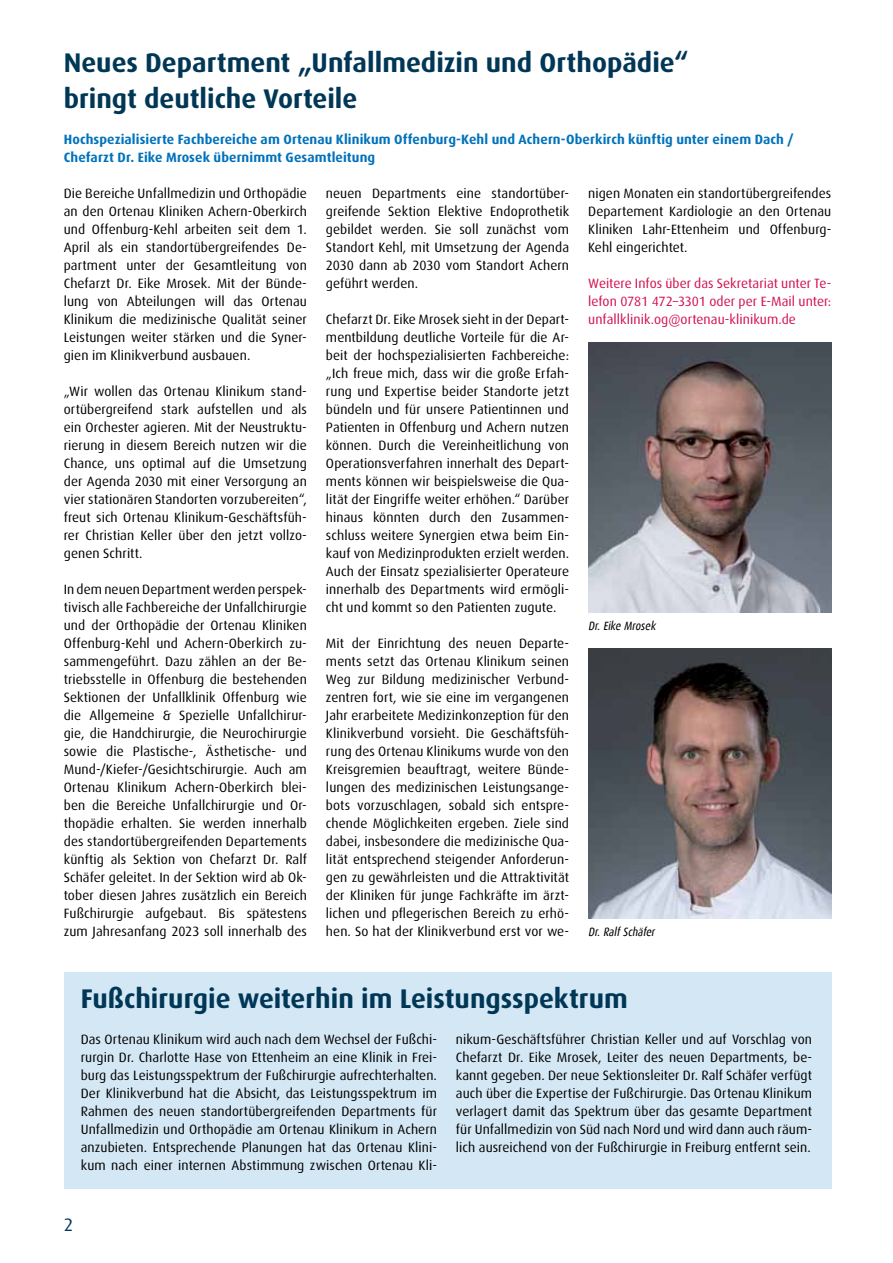
<style>
.page{position:relative;width:893px;height:1263px;background:#fff}
.page>*{position:absolute;margin:0;border:0;box-sizing:border-box;transform-origin:0 0}
.t1{font:700 27px/36px "Dax Pro";color:#003756}
.t2{font:18px "Dax Pro";color:#003756}
.t3{font:13.5px/18px "Dax Pro";letter-spacing:.005em;color:#000;text-align:justify}
.t4{font:700 13.5px/18px "Dax Pro";letter-spacing:.005em;color:#0072bc}
.t5{font:13.5px/18px "Dax Pro";letter-spacing:.005em;color:#d30f4c;text-align:justify}
.t6{font:italic 12px "Dax Condensed";color:#000}
</style>
<div class="page">
<div style="left:64px;top:972px;width:767px;height:216px;background:#d4e7f4"></div>
<img style="left:588px;top:648px;width:243px;height:270px">
<img style="left:588px;top:342px;width:243px;height:270px">
<h1 class="t1" style="left:64px;top:44px;width:626px">Neues Department „Unfallmedizin und Orthopädie“ bringt deutliche Vorteile</h1>
<p class="t4" style="left:64px;top:130px;width:731px">Hochspezialisierte Fachbereiche am Ortenau Klinikum Offenburg-Kehl und Achern-Oberkirch künftig unter einem Dach /<br>Chefarzt Dr. Eike Mrosek übernimmt Gesamtleitung</p>
<p class="t3" style="left:64px;top:184px;width:245px">Die Bereiche Unfallmedizin und Orthopädie an den Ortenau Kliniken Achern-Oberkirch und Offenburg-Kehl arbeiten seit dem 1.<br>April als ein standortübergreifendes De&shy;partment unter der Gesamtleitung von Chefarzt Dr. Eike Mrosek. Mit der Bünde&shy;lung von Abteilungen will das Ortenau Klinikum die medizinische Qualität seiner Leistungen weiter stärken und die Syner&shy;gien im Klinikverbund ausbauen.</p>
<p class="t3" style="left:64px;top:382px;width:245px">„Wir wollen das Ortenau Klinikum stand&shy;ortübergreifend stark aufstellen und als ein Orchester agieren. Mit der Neustruktu&shy;rierung in diesem Bereich nutzen wir die Chance, uns optimal auf die Umsetzung der Agenda 2030 mit einer Versorgung an vier stationären Standorten vorzubereiten“, freut sich Ortenau Klinikum-Geschäftsfüh&shy;rer Christian Keller über den jetzt vollzo&shy;genen Schritt.</p>
<p class="t3" style="left:64px;top:580px;width:245px">In dem neuen Department werden perspek&shy;tivisch alle Fachbereiche der Unfallchirurgie und der Orthopädie der Ortenau Kliniken Offenburg-Kehl und Achern-Oberkirch zu&shy;sammengeführt. Dazu zählen an der Be&shy;triebsstelle in Offenburg die bestehenden Sektionen der Unfallklinik Offenburg wie die Allgemeine &amp; Spezielle Unfallchirur&shy;gie, die Handchirurgie, die Neurochirurgie sowie die Plastische-, Ästhetische- und Mund-/Kiefer-/Gesichtschirurgie. Auch am Ortenau Klinikum Achern-Oberkirch blei&shy;ben die Bereiche Unfallchirurgie und Or&shy;thopädie erhalten. Sie werden innerhalb des standortübergreifenden Departements künftig als Sektion von Chefarzt Dr. Ralf Schäfer geleitet. In der Sektion wird ab Ok&shy;tober diesen Jahres zusätzlich ein Bereich Fußchirurgie aufgebaut. Bis spätestens zum Jahresanfang 2023 soll innerhalb des</p>
<p class="t3" style="left:326px;top:184px;width:245px">neuen Departments eine standortüber&shy;greifende Sektion Elektive Endoprothetik gebildet werden. Sie soll zunächst vom Standort Kehl, mit Umsetzung der Agenda 2030 dann ab 2030 vom Standort Achern geführt werden.</p>
<p class="t3" style="left:326px;top:310px;width:245px">Chefarzt Dr. Eike Mrosek sieht in der Depart&shy;mentbildung deutliche Vorteile für die Ar&shy;beit der hochspezialisierten Fachbereiche: „Ich freue mich, dass wir die große Erfah&shy;rung und Expertise beider Standorte jetzt bündeln und für unsere Patientinnen und Patienten in Offenburg und Achern nutzen können. Durch die Vereinheitlichung von Operationsverfahren innerhalt des Depart&shy;ments können wir beispielsweise die Qua&shy;lität der Eingriffe weiter erhöhen.“ Darüber hinaus könnten durch den Zusammen&shy;schluss weitere Synergien etwa beim Ein&shy;kauf von Medizinprodukten erzielt werden.<br>Auch der Einsatz spezialisierter Operateure innerhalb des Departments wird ermögli&shy;cht und kommt so den Patienten zugute.</p>
<p class="t3" style="left:326px;top:634px;width:245px">Mit der Einrichtung des neuen Departe&shy;ments setzt das Ortenau Klinikum seinen Weg zur Bildung medizinischer Verbund&shy;zentren fort, wie sie eine im vergangenen Jahr erarbeitete Medizinkonzeption für den Klinikverbund vorsieht. Die Geschäftsfüh&shy;rung des Ortenau Klinikums wurde von den Kreisgremien beauftragt, weitere Bünde&shy;lungen des medizinischen Leistungsange&shy;bots vorzuschlagen, sobald sich entspre&shy;chende Möglichkeiten ergeben. Ziele sind dabei, insbesondere die medizinische Qua&shy;lität entsprechend steigender Anforderun&shy;gen zu gewährleisten und die Attraktivität der Kliniken für junge Fachkräfte im ärzt&shy;lichen und pflegerischen Bereich zu erhö&shy;hen. So hat der Klinikverbund erst vor we-</p>
<p class="t3" style="left:588px;top:184px;width:245px">nigen Monaten ein standortübergreifendes Departement Kardiologie an den Ortenau Kliniken Lahr-Ettenheim und Offenburg-Kehl eingerichtet.</p>
<p class="t5" style="left:588px;top:274px;width:245px">Weitere Infos über das Sekretariat unter Te&shy;lefon 0781 472–3301 oder per E-Mail unter: unfallklinik.og@ortenau-klinikum.de</p>
<p class="t6" style="left:588px;top:619px;width:71px">Dr. Eike Mrosek</p>
<p class="t6" style="left:588px;top:925px;width:70px">Dr. Ralf Schäfer</p>
<h1 class="t1" style="left:81px;top:980px;width:549px">Fußchirurgie weiterhin im Leistungsspektrum</h1>
<p class="t3" style="left:81px;top:1030px;width:358px">Das Ortenau Klinikum wird auch nach dem Wechsel der Fußchi&shy;rurgin Dr. Charlotte Hase von Ettenheim an eine Klinik in Frei&shy;burg das Leistungsspektrum der Fußchirurgie aufrechterhalten.<br>Der Klinikverbund hat die Absicht, das Leistungsspektrum im Rahmen des neuen standortübergreifenden Departments für Unfallmedizin und Orthopädie am Ortenau Klinikum in Achern anzubieten. Entsprechende Planungen hat das Ortenau Klini&shy;kum nach einer internen Abstimmung zwischen Ortenau Kli-</p>
<p class="t3" style="left:456px;top:1030px;width:358px">nikum-Geschäftsführer Christian Keller und auf Vorschlag von Chefarzt Dr. Eike Mrosek, Leiter des neuen Departments, be&shy;kannt gegeben. Der neue Sektionsleiter Dr. Ralf Schäfer verfügt auch über die Expertise der Fußchirurgie. Das Ortenau Klinikum verlagert damit das Spektrum über das gesamte Department für Unfallmedizin von Süd nach Nord und wird dann auch räum&shy;lich ausreichend von der Fußchirurgie in Freiburg entfernt sein.</p>
<h2 class="t2" style="left:64px;top:1213px;width:11px">2</h2>
</div>
